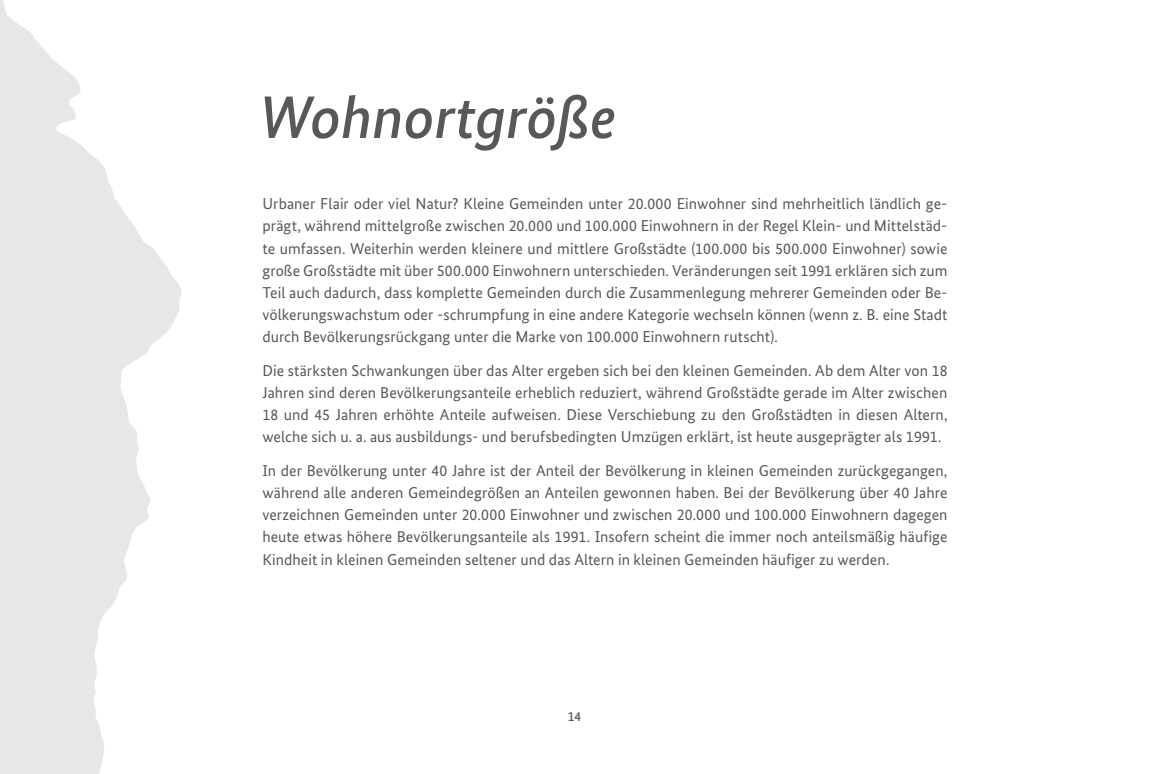
<style>
.page{position:relative;width:1149px;height:774px;background:#fff}
.page>*{position:absolute;margin:0;border:0;box-sizing:border-box;transform-origin:0 0}
.t1{font:italic 500 60px "Bundes Sans";color:#57585a}
.t2{font:15.75px/22.2px "Bundes Sans";letter-spacing:.005em;color:#57585a;text-align:justify}
.t3{font:500 13.5px "Bundes Sans";color:#57585a}
</style>
<div class="page">
<svg style="left:0;top:0;width:181px;height:774px;fill:#e6e7e9"></svg>
<h1 class="t1" style="left:259px;top:83px;width:358px">Wohnortgröße</h1>
<p class="t2" style="left:262px;top:192px;width:686px">Urbaner Flair oder viel Natur? Kleine Gemeinden unter 20.000 Einwohner sind mehrheitlich ländlich ge&shy;prägt, während mittelgroße zwischen 20.000 und 100.000 Einwohnern in der Regel Klein- und Mittelstäd&shy;te umfassen. Weiterhin werden kleinere und mittlere Großstädte (100.000 bis 500.000 Einwohner) sowie große Großstädte mit über 500.000 Einwohnern unterschieden. Veränderungen seit 1991 erklären sich zum Teil auch dadurch, dass komplette Gemeinden durch die Zusammenlegung mehrerer Gemeinden oder Be&shy;völkerungswachstum oder -schrumpfung in eine andere Kategorie wechseln können (wenn z. B. eine Stadt durch Bevölkerungsrückgang unter die Marke von 100.000 Einwohnern rutscht).</p>
<p class="t2" style="left:262px;top:359px;width:686px">Die stärksten Schwankungen über das Alter ergeben sich bei den kleinen Gemeinden. Ab dem Alter von 18<br>Jahren sind deren Bevölkerungsanteile erheblich reduziert, während Großstädte gerade im Alter zwischen 18 und 45 Jahren erhöhte Anteile aufweisen. Diese Verschiebung zu den Großstädten in diesen Altern, welche sich u. a. aus ausbildungs- und berufsbedingten Umzügen erklärt, ist heute ausgeprägter als 1991.</p>
<p class="t2" style="left:262px;top:459px;width:686px">In der Bevölkerung unter 40 Jahre ist der Anteil der Bevölkerung in kleinen Gemeinden zurückgegangen, während alle anderen Gemeindegrößen an Anteilen gewonnen haben. Bei der Bevölkerung über 40 Jahre verzeichnen Gemeinden unter 20.000 Einwohner und zwischen 20.000 und 100.000 Einwohnern dagegen heute etwas höhere Bevölkerungsanteile als 1991. Insofern scheint die immer noch anteilsmäßig häufige Kindheit in kleinen Gemeinden seltener und das Altern in kleinen Gemeinden häufiger zu werden.</p>
<p class="t3" style="left:567px;top:708px;width:15px">14</p>
</div>
